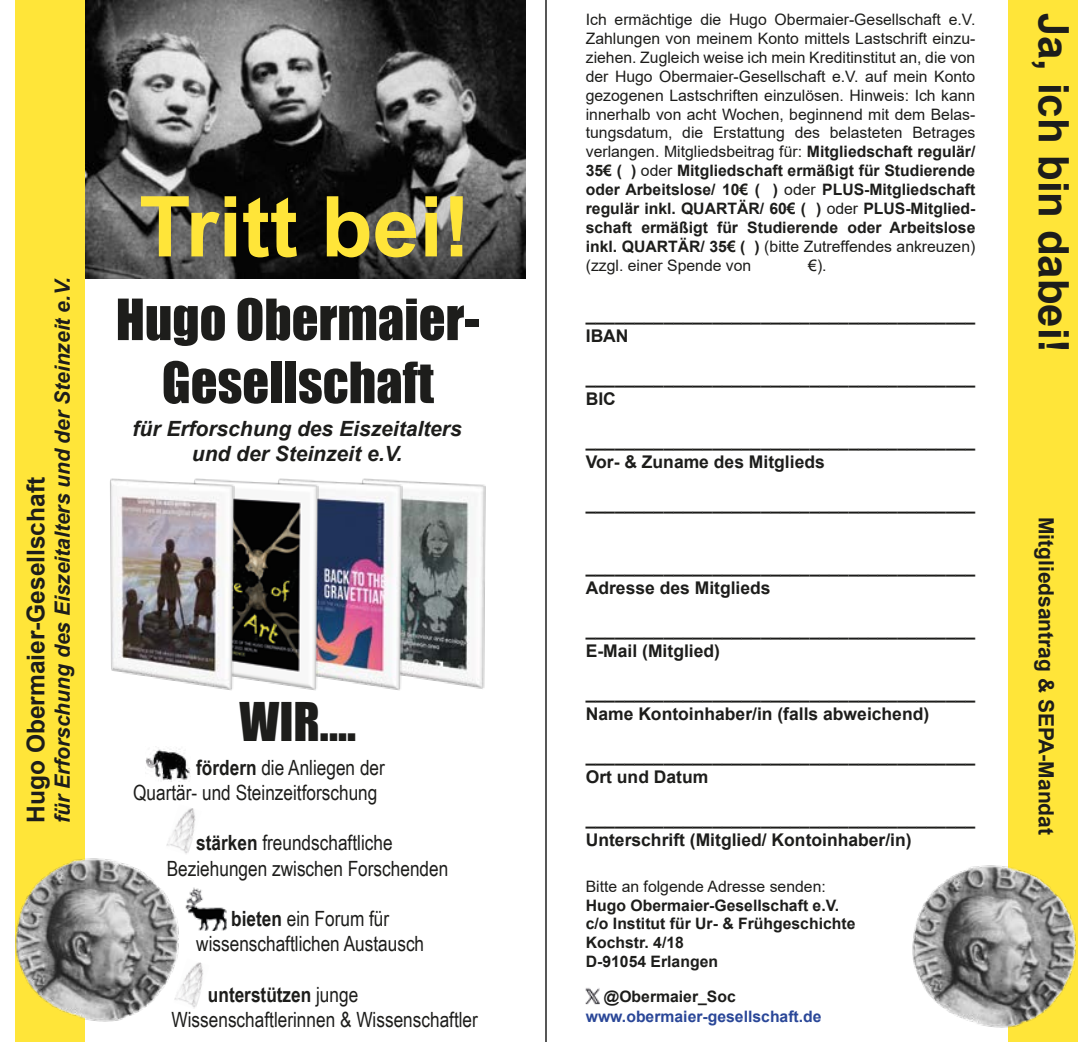
<style>
.page{position:relative;width:1092px;height:1042px;background:#fff}
.page>*{position:absolute;margin:0;border:0;box-sizing:border-box;transform-origin:0 0}
.t1{font:700 84px "Arial";color:#ffe539}
.t2{font:52.5px/63px "Impact";color:#1d1d1b;text-align:center}
.t3{font:49px "Impact";color:#1d1d1b}
.t4{font:700 42px "Arial";color:#1d1d1b}
.t5{font:700 24.5px "Arial";color:#1d1d1b}
.t6{font:21px/25.2px "Arial Narrow";color:#1d1d1b}
.t7{font:italic 700 21px/25.2px "Arial";color:#1d1d1b;text-align:center}
.t8{font:700 21px "Arial";color:#1d1d1b}
.t9{font:700 17.5px/21px "Arial";color:#1d1d1b}
.t10{font:15.75px/18.9px "Arial";color:#1d1d1b;text-align:justify}
.t11{font:700 15.75px/18.9px "Arial";color:#1d1d1b}
.t12{font:700 15.75px "Arial";color:#2a4798}
.s1{font-weight:700}
</style>
<div class="page">
<img style="left:85px;top:0;width:440px;height:278px">
<div style="left:16px;top:0;width:69px;height:1042px;background:#ffe539"></div>
<img style="left:15px;top:856px;width:164px;height:166px">
<img style="left:173px;top:958px;width:30px;height:51px">
<img style="left:166px;top:808px;width:30px;height:46px">
<img style="left:404px;top:481px;width:82px;height:208px">
<img style="left:320px;top:478px;width:84px;height:213px">
<img style="left:236px;top:478px;width:84px;height:213px">
<img style="left:110px;top:478px;width:126px;height:213px">
<img style="left:146px;top:749px;width:45px;height:32px">
<img style="left:185px;top:887px;width:42px;height:43px">
<img style="left:585px;top:988px;width:15px;height:17px">
<div style="left:1008px;top:0;width:69px;height:1042px;background:#ffe539"></div>
<img style="left:912px;top:865px;width:164px;height:163px">
<hr style="left:545px;top:0;width:1px;height:1042px;background:#010101">
<h3 class="t7" style="left:50px;top:823px;width:547px;rotate:-90deg">für Erforschung des Eiszeitalters und der Steinzeit e.V.</h3>
<h3 class="t5" style="left:19px;top:823px;width:347px;rotate:-90deg">Hugo Obermaier-Gesellschaft</h3>
<h1 class="t1" style="left:139px;top:168px;width:333px">Tritt bei!</h1>
<h2 class="t2" style="left:116px;top:287px;width:365px">Hugo Obermaier-<br>Gesellschaft</h2>
<h3 class="t7" style="left:132px;top:417px;width:331px">für Erforschung des Eiszeitalters und der Steinzeit e.V.</h3>
<h3 class="t3" style="left:239px;top:684px;width:118px">WIR....</h3>
<h3 class="t6" style="left:133px;top:754px;width:253px;text-indent:63px"><span class="s1">fördern</span> die Anliegen der<br>Quartär- und Steinzeitforschung</h3>
<h3 class="t6" style="left:167px;top:829px;width:283px;text-indent:29px"><span class="s1">stärken</span> freundschaftliche<br>Beziehungen zwischen Forschenden</h3>
<h3 class="t6" style="left:196px;top:905px;width:229px;text-align:center"><span class="s1">bieten</span> ein Forum für wissenschaftlichen Austausch</h3>
<h3 class="t6" style="left:171px;top:981px;width:308px;text-indent:36px"><span class="s1">unterstützen</span> junge<br>Wissenschaftlerinnen &amp; Wissenschaftler</h3>
<p class="t10" style="left:585px;top:10px;width:391px">Ich ermächtige die Hugo Obermaier-Gesellschaft e.V.<br>Zahlungen von meinem Konto mittels Lastschrift einzu&shy;ziehen. Zugleich weise ich mein Kreditinstitut an, die von der Hugo Obermaier-Gesellschaft e.V. auf mein Konto gezogenen Lastschriften einzulösen. Hinweis: Ich kann innerhalb von acht Wochen, beginnend mit dem Belas&shy;tungsdatum, die Erstattung des belasteten Betrages verlangen. Mitgliedsbeitrag für: <span class="s1">Mitgliedschaft regulär/ 35€ ( )</span> oder <span class="s1">Mitgliedschaft ermäßigt für Studierende oder Arbeitslose/ 10€ ( )</span> oder <span class="s1">PLUS-Mitgliedschaft regulär inkl. QUARTÄR/ 60€ ( )</span> oder <span class="s1">PLUS-Mitglied&shy;schaft ermäßigt für Studierende oder Arbeitslose inkl. QUARTÄR/ 35€ ( )</span> (bitte Zutreffendes ankreuzen) (zzgl. einer Spende von</p>
<p class="t10" style="left:808px;top:256px;width:20px">€).</p>
<p class="t9" style="left:585px;top:304px;width:391px">________________________________________<br>IBAN</p>
<p class="t9" style="left:585px;top:367px;width:391px">________________________________________<br>BIC</p>
<p class="t9" style="left:585px;top:430px;width:391px">________________________________________<br>Vor- &amp; Zuname des Mitglieds</p>
<p class="t9" style="left:585px;top:494px;width:391px">________________________________________</p>
<p class="t9" style="left:585px;top:557px;width:391px">________________________________________<br>Adresse des Mitglieds</p>
<p class="t9" style="left:585px;top:620px;width:391px">________________________________________<br>E-Mail (Mitglied)</p>
<p class="t9" style="left:585px;top:683px;width:391px">________________________________________<br>Name Kontoinhaber/in (falls abweichend)</p>
<p class="t9" style="left:585px;top:746px;width:391px">________________________________________<br>Ort und Datum</p>
<p class="t9" style="left:585px;top:809px;width:391px">________________________________________<br>Unterschrift (Mitglied/ Kontoinhaber/in)</p>
<p class="t10" style="left:585px;top:876px;width:241px">Bitte an folgende Adresse senden:</p>
<p class="t11" style="left:585px;top:896px;width:271px">Hugo Obermaier-Gesellschaft e.V. c/o Institut für Ur- &amp; Frühgeschichte<br>Kochstr. 4/18<br>D-91054 Erlangen</p>
<p class="t11" style="left:604px;top:987px;width:133px">@Obermaier_Soc</p>
<p class="t12" style="left:585px;top:1005px;width:237px">www.obermaier-gesellschaft.de</p>
<h3 class="t4" style="left:1083px;top:13px;width:342px;rotate:90deg">Ja, ich bin dabei!</h3>
<h3 class="t8" style="left:1060px;top:517px;width:320px;rotate:90deg">Mitgliedsantrag &amp; SEPA-Mandat</h3>
</div>
